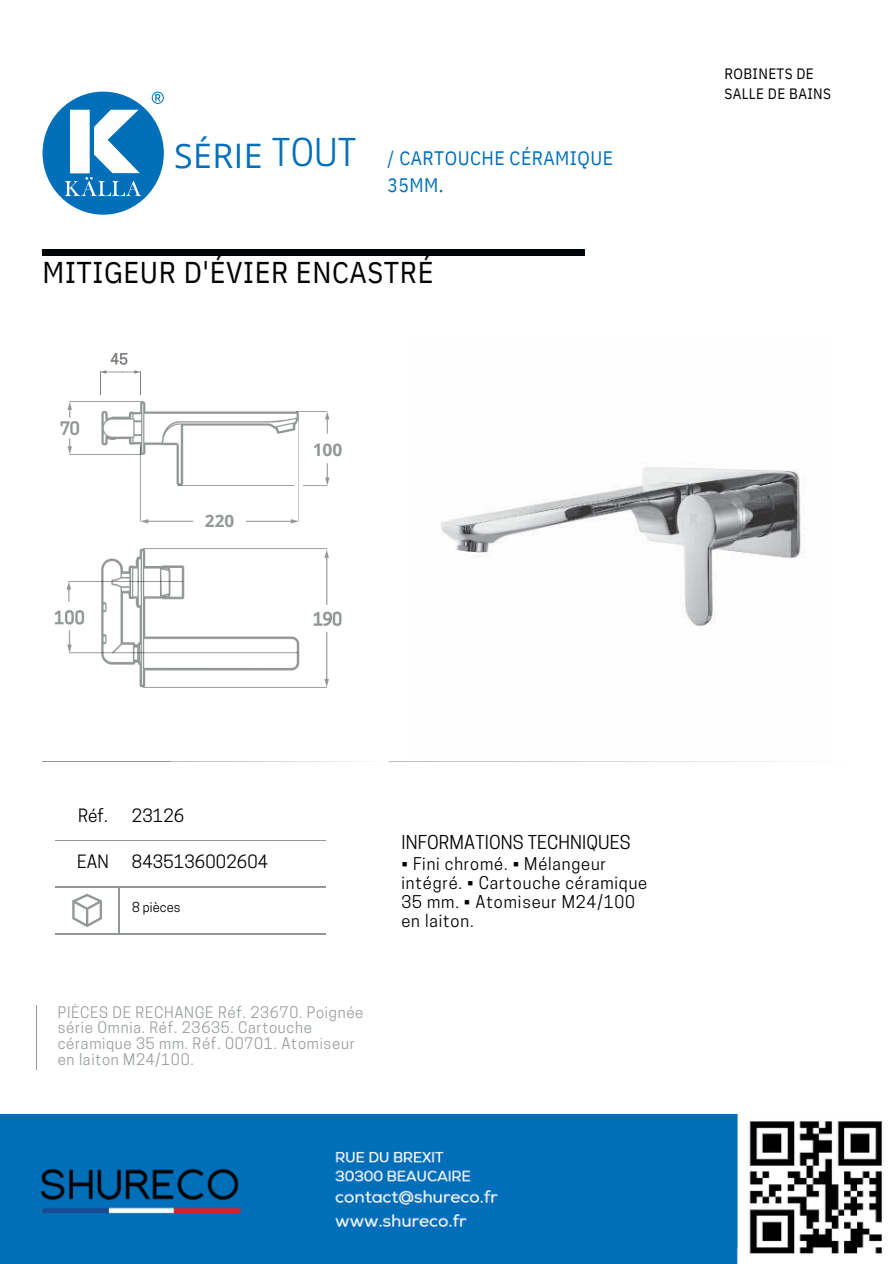
<style>
.page{position:relative;width:894px;height:1264px;background:#fff}
.page>*{position:absolute;margin:0;border:0;box-sizing:border-box;transform-origin:0 0}
.t1{font:36px "Cooper Hewitt";color:#006fba}
.t2{font:33.75px "Open Sans";letter-spacing:.015em;color:#006fba}
.t3{font:30px "IBM Plex Sans Cond";letter-spacing:.02em;color:#000204}
.t4{font:19.5px/27px "IBM Plex Sans Cond";letter-spacing:.025em;color:#006fba}
.t5{font:18px "Cooper Hewitt";letter-spacing:.01em;color:#020202}
.t6{font:700 17.4px "Open Sans";color:#939798}
.t7{font:17.25px "Cooper Hewitt";letter-spacing:.01em;color:#020202}
.t8{font:700 17.1px "Open Sans";color:#939798}
.t9{font:16.5px/19.2px "Cooper Hewitt";letter-spacing:.05em;color:#020202}
.t10{font:15px/15.8px "Cooper Hewitt";letter-spacing:.05em;color:#9ca0a1}
.t11{font:15px/20.2px "IBM Plex Sans Cond";letter-spacing:.025em;color:#000204}
.t12{font:12.9px "Cooper Hewitt";letter-spacing:.01em;color:#020202}
</style>
<div class="page">
<svg style="left:43px;top:92px;width:121px;height:123px"></svg>
<img style="left:60px;top:394px;width:270px;height:130px">
<img style="left:54px;top:548px;width:288px;height:140px">
<div style="left:43px;top:250px;width:541px;height:6px;background:#000204"></div>
<hr style="left:43px;top:761px;width:127px;height:1px;background:#939798">
<hr style="left:170px;top:761px;width:218px;height:1px;background:#939798">
<hr style="left:388px;top:761px;width:462px;height:1px;background:#939798">
<img style="left:441px;top:467px;width:364px;height:160px">
<svg style="left:36px;top:1005px;width:1px;height:64px"></svg>
<hr style="left:55px;top:840px;width:64px;height:1px;background:#939798">
<hr style="left:119px;top:840px;width:206px;height:1px;background:#939798">
<hr style="left:55px;top:886px;width:64px;height:1px;background:#939798">
<hr style="left:119px;top:886px;width:206px;height:1px;background:#939798">
<hr style="left:119px;top:887px;width:1px;height:46px;background:#939798">
<hr style="left:55px;top:933px;width:64px;height:1px;background:#939798">
<hr style="left:119px;top:933px;width:206px;height:1px;background:#939798">
<svg style="left:72px;top:893px;width:30px;height:34px"></svg>
<svg style="left:100px;top:353px;width:41px;height:41px"></svg>
<img style="left:0;top:1114px;width:882px;height:149px">
<p class="t2" style="left:174px;top:132px;width:90px">SÉRIE</p>
<h6 class="t1" style="left:272px;top:139px;width:86px">TOUT</h6>
<h6 class="t4" style="left:387px;top:144px;width:227px">/ CARTOUCHE CÉRAMIQUE<br>35MM.</h6>
<p class="t3" style="left:43px;top:252px;width:392px">MITIGEUR D'ÉVIER ENCASTRÉ</p>
<p class="t8" style="left:205px;top:509px;width:31px">220</p>
<h6 class="t6" style="left:312px;top:437px;width:31px">100</h6>
<h3 class="t11" style="left:724px;top:63px;width:108px">ROBINETS DE<br>SALLE DE BAINS</h3>
<h6 class="t7" style="left:78px;top:808px;width:31px">Réf.</h6>
<h5 class="t7" style="left:77px;top:855px;width:33px">EAN</h5>
<h6 class="t7" style="left:132px;top:808px;width:54px">23126</h6>
<p class="t7" style="left:132px;top:855px;width:138px">8435136002604</p>
<p class="t12" style="left:132px;top:902px;width:50px">8 pièces</p>
<p class="t10" style="left:58px;top:1005px;width:307px">PIÈCES DE RECHANGE Réf. 23670. Poignée série Omnia. Réf. 23635. Cartouche céramique 35 mm. Réf. 00701. Atomiseur en laiton M24/100.</p>
<h6 class="t5" style="left:401px;top:835px;width:231px">INFORMATIONS TECHNIQUES</h6>
<h6 class="t9" style="left:401px;top:856px;width:247px">• Fini chromé. • Mélangeur intégré. • Cartouche céramique<br>35 mm. • Atomiseur M24/100 en laiton.</h6>
</div>
